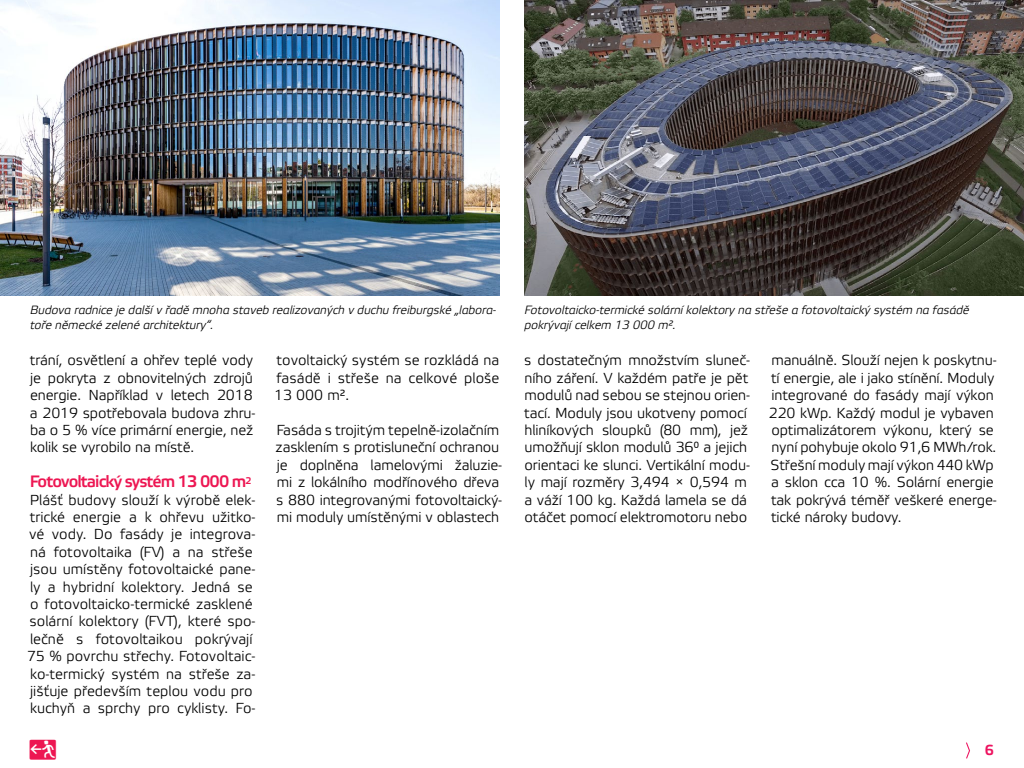
<style>
.page{position:relative;width:1024px;height:768px;background:#fff}
.page>*{position:absolute;margin:0;border:0;box-sizing:border-box;transform-origin:0 0}
.t1{font:20px "Etelka Medium Pro";color:#ed1652}
.t2{font:16.5px "Etelka Medium Pro";letter-spacing:-.055em;color:#ed1652}
.t3{font:14.5px/17.4px "Etelka Light Pro";letter-spacing:-.01em;color:#000}
.t4{font:14.5px "Etelka Medium Pro";color:#ed125f}
.t5{font:italic 12px/14.4px "Etelka Light Pro";letter-spacing:-.01em;color:#000}
</style>
<div class="page">
<svg style="left:966px;top:742px;width:4px;height:17px"></svg>
<img style="left:0;top:0;width:499px;height:296px">
<img style="left:524px;top:0;width:500px;height:296px">
<p class="t5" style="left:30px;top:304px;width:468px">Budova radnice je další v řadě mnoha staveb realizovaných v duchu freiburgské „labora&shy;toře německé zelené architektury“.</p>
<p class="t5" style="left:524px;top:304px;width:446px">Fotovoltaicko-termické solární kolektory na střeše a fotovoltaický systém na fasádě pokrývají celkem 13 000 m².</p>
<p class="t3" style="left:30px;top:353px;width:227px">trání, osvětlení a ohřev teplé vody je pokryta z obnovitelných zdrojů energie. Například v letech 2018 a 2019 spotřebovala budova zhru&shy;ba o 5 % více primární energie, než kolik se vyrobilo na místě.</p>
<p class="t2" style="left:30px;top:473px;width:223px">Fotovoltaický systém 13 000 m<sup>2</sup></p>
<p class="t3" style="left:27px;top:492px;width:230px">Plášť budovy slouží k výrobě elek&shy;trické energie a k ohřevu užitko&shy;vé vody. Do fasády je integrova&shy;ná fotovoltaika (FV) a na střeše jsou umístěny fotovoltaické pane&shy;ly a hybridní kolektory. Jedná se o fotovoltaicko-termické zasklené solární kolektory (FVT), které spo&shy;lečně s fotovoltaikou pokrývají 75 % povrchu střechy. Fotovoltaic&shy;ko-termický systém na střeše za&shy;jišťuje především teplou vodu pro kuchyň a sprchy pro cyklisty. Fo-</p>
<h1 class="t1" style="left:29px;top:737px;width:29px">q</h1>
<p class="t3" style="left:274px;top:353px;width:227px;text-align:justify">tovoltaický systém se rozkládá na fasádě i střeše na celkové ploše 13 000 m².</p>
<p class="t3" style="left:276px;top:422px;width:228px">Fasáda s trojitým tepelně-izolačním zasklením s protisluneční ochranou je doplněna lamelovými žaluzie&shy;mi z lokálního modřínového dřeva s 880 integrovanými fotovoltaický&shy;mi moduly umístěnými v oblastech</p>
<p class="t3" style="left:524px;top:353px;width:227px">s dostatečným množstvím sluneč&shy;ního záření. V každém patře je pět modulů nad sebou se stejnou orien&shy;tací. Moduly jsou ukotveny pomocí hliníkových sloupků (80 mm), jež umožňují sklon modulů 36° a jejich orientaci ke slunci. Vertikální modu&shy;ly mají rozměry 3,494 × 0,594 m a váží 100 kg. Každá lamela se dá otáčet pomocí elektromotoru nebo</p>
<p class="t3" style="left:769px;top:353px;width:229px">manuálně. Slouží nejen k poskytnu&shy;tí energie, ale i jako stínění. Moduly integrované do fasády mají výkon<br>220 kWp. Každý modul je vybaven optimalizátorem výkonu, který se nyní pohybuje okolo 91,6 MWh/rok.<br>Střešní moduly mají výkon 440 kWp a sklon cca 10 %. Solární energie tak pokrývá téměř veškeré energe&shy;tické nároky budovy.</p>
<p class="t4" style="left:985px;top:742px;width:11px">6</p>
</div>
